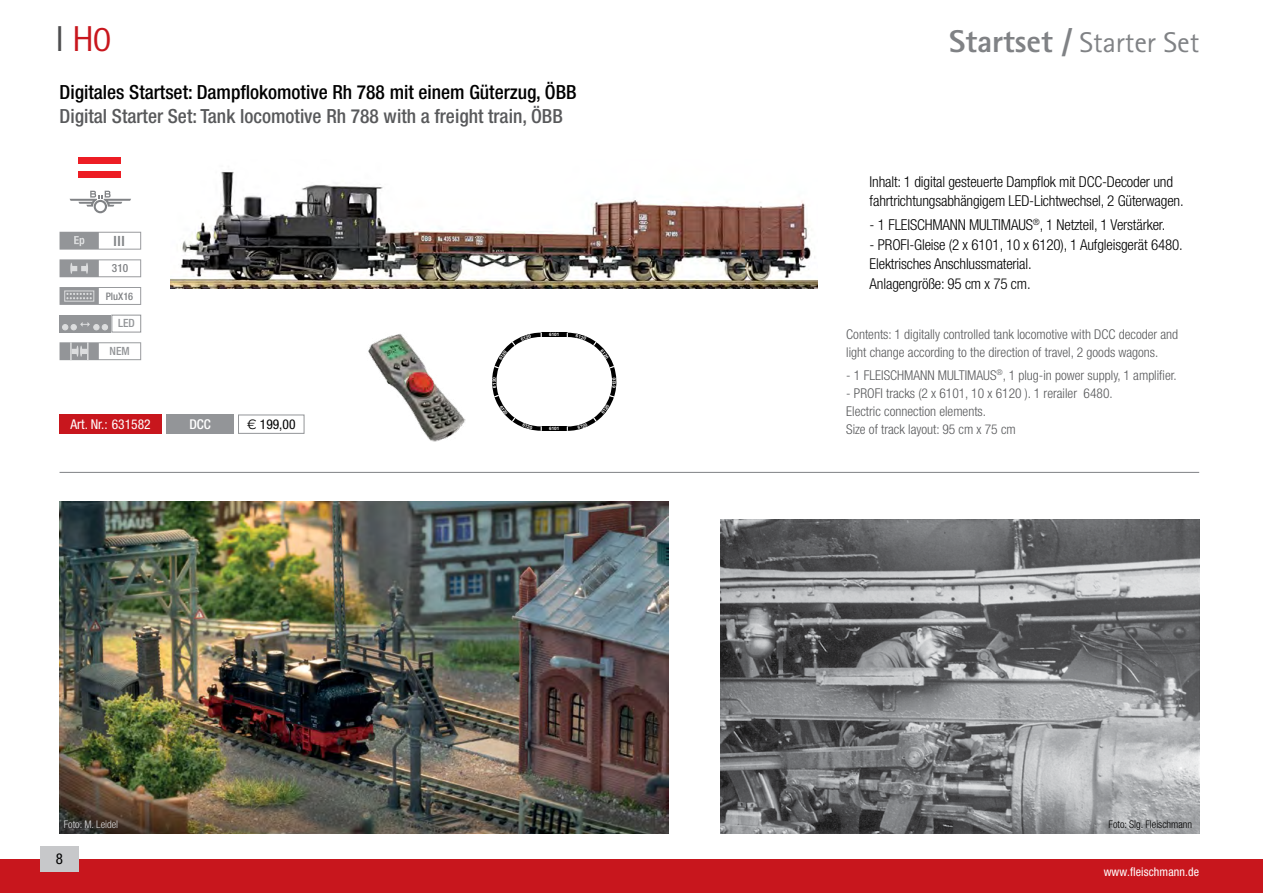
<style>
.page{position:relative;width:1263px;height:893px;background:#fff}
.page>*{position:absolute;margin:0;border:0;box-sizing:border-box;transform-origin:0 0}
.t1{font:36px "Rotis Sans Serif Std";color:#c8161d}
.t2{font:28.5px "Rotis Sans Serif Std";color:#808285}
.t3{font:500 condensed 19.5px "Helvetica Neue LT Std";color:#000}
.t4{font:500 condensed 19.5px "Helvetica Neue LT Std";color:#58595b}
.t5{font:300 condensed 15px/19.5px "Helvetica Neue LT Std";letter-spacing:-.01em;color:#000}
.t6{font:500 15px "Franklin Gothic";color:#808285}
.t7{font:condensed 15px "Helvetica Neue LT Std";color:#000}
.t8{font:300 condensed 13.5px/18px "Helvetica Neue LT Std";color:#58595b}
.t9{font:condensed 13.5px "Helvetica Neue LT Std";color:#fff}
.t10{font:condensed 13.5px "Helvetica Neue LT Std";color:#000}
.t11{font:500 condensed 13.5px "Helvetica Neue LT Std";color:#fff}
.t12{font:condensed 12px "Helvetica Neue LT Std";letter-spacing:.01em;color:#fff}
.t13{font:500 condensed 11.4px "Helvetica Neue LT Std";color:#939598}
.t14{font:500 condensed 11.4px "Helvetica Neue LT Std";color:#808285}
.t15{font:300 condensed 10.5px "Helvetica Neue LT Std";color:#000}
.t16{font:300 condensed 10.5px "Helvetica Neue LT Std";color:#dcddde}
.t17{font:500 condensed 10.35px "Helvetica Neue LT Std";color:#808285}
.t18{font:700 4.65px "Helvetica";color:#fff}
.s1{color:#4d4d4f}
.s2{font-weight:800;font-size:31.5px}
.s3{font-family:"Helvetica Neue LT Pro";font-weight:300;font-stretch:expanded}
</style>
<div class="page">
<div style="left:0;top:859px;width:1263px;height:34px;background:#c8161d"></div>
<div style="left:40px;top:846px;width:39px;height:26px;background:#c7c8ca"></div>
<hr style="left:60px;top:472px;width:1139px;height:1px;background:#808285">
<svg style="left:70px;top:191px;width:61px;height:22px"></svg>
<div style="left:79px;top:157px;width:42px;height:7px;background:#ed1d24"></div>
<div style="left:79px;top:171px;width:42px;height:7px;background:#ed1d24"></div>
<img style="left:368px;top:334px;width:98px;height:107px">
<div style="left:541px;top:426px;width:26px;height:5px;background:#000"></div>
<hr style="left:541px;top:333px;width:26px;height:4px;background:#000">
<img style="left:170px;top:172px;width:648px;height:116px">
<div style="left:60px;top:315px;width:51px;height:18px;background:#939598"></div>
<svg style="left:62px;top:314px;width:80px;height:19px"></svg>
<svg style="left:60px;top:232px;width:81px;height:18px"></svg>
<div style="left:103px;top:234px;width:32px;height:13px;background:#fff"></div>
<svg style="left:60px;top:259px;width:81px;height:18px"></svg>
<svg style="left:60px;top:287px;width:81px;height:18px"></svg>
<svg style="left:60px;top:342px;width:81px;height:18px"></svg>
<div style="left:167px;top:415px;width:67px;height:19px;background:#939598"></div>
<div style="left:238px;top:415px;width:66px;height:19px;background:#fff;border:1px solid #939598"></div>
<div style="left:60px;top:415px;width:102px;height:19px;background:#c8161d"></div>
<img style="left:721px;top:520px;width:478px;height:313px">
<img style="left:60px;top:502px;width:609px;height:331px">
<svg style="left:492px;top:332px;width:50px;height:99px"></svg>
<svg style="left:566px;top:332px;width:51px;height:99px"></svg>
<h1 class="t1" style="left:55px;top:18px;width:57px"><span class="s1">I</span> H0</h1>
<h2 class="t2" style="left:949px;top:26px;width:252px"><span class="s2">Startset /</span> Starter Set</h2>
<h3 class="t3" style="left:60px;top:80px;width:519px">Digitales Startset: Dampflokomotive Rh 788 mit einem Güterzug, ÖBB</h3>
<h3 class="t4" style="left:60px;top:104px;width:505px">Digital Starter Set: Tank locomotive Rh 788 with a freight train, ÖBB</h3>
<p class="t6" style="left:113px;top:231px;width:14px">III</p>
<p class="t14" style="left:112px;top:261px;width:18px">310</p>
<p class="t17" style="left:106px;top:290px;width:29px">PluX16</p>
<p class="t13" style="left:118px;top:317px;width:18px">LED</p>
<p class="t13" style="left:110px;top:344px;width:22px">NEM</p>
<p class="t9" style="left:70px;top:416px;width:82px">Art. Nr.: 631582</p>
<p class="t11" style="left:189px;top:416px;width:23px">DCC</p>
<p class="t10" style="left:247px;top:416px;width:50px"><span class="s3">€</span> 199,00</p>
<p class="t18" style="left:549px;top:332px;width:12px">6101</p>
<p class="t18" style="left:549px;top:426px;width:12px">6101</p>
<p class="t18" style="left:611px;top:383px;width:4px;rotate:-90deg">2</p>
<p class="t5" style="left:870px;top:172px;width:316px">Inhalt: 1 digital gesteuerte Dampflok mit DCC-Decoder und fahrtrichtungsabhängigem LED-Lichtwechsel, 2 Güterwagen.</p>
<p class="t5" style="left:870px;top:215px;width:297px">- 1 FLEISCHMANN MULTIMAUS<sup>®</sup>, 1 Netzteil, 1 Verstärker.</p>
<p class="t5" style="left:870px;top:234px;width:315px">- PROFI-Gleise (2 x 6101, 10 x 6120), 1 Aufgleisgerät 6480.<br>Elektrisches Anschlussmaterial.<br>Anlagengröße: 95 cm x 75 cm.</p>
<p class="t8" style="left:846px;top:326px;width:333px">Contents: 1 digitally controlled tank locomotive with DCC decoder and light change according to the direction of travel, 2 goods wagons.</p>
<p class="t8" style="left:846px;top:366px;width:332px">- 1 FLEISCHMANN MULTIMAUS<sup>®</sup>, 1 plug-in power supply, 1 amplifier.</p>
<p class="t8" style="left:846px;top:384px;width:268px">- PROFI tracks (2 x 6101, 10 x 6120 ). 1 rerailer 6480.<br>Electric connection elements.<br>Size of track layout: 95 cm x 75 cm</p>
<p class="t16" style="left:64px;top:818px;width:56px">Foto: M. Leidel</p>
<p class="t15" style="left:1108px;top:818px;width:85px">Foto: Slg. Fleischmann</p>
<p class="t7" style="left:56px;top:850px;width:9px">8</p>
<p class="t12" style="left:1104px;top:865px;width:97px">www.fleischmann.de</p>
</div>
